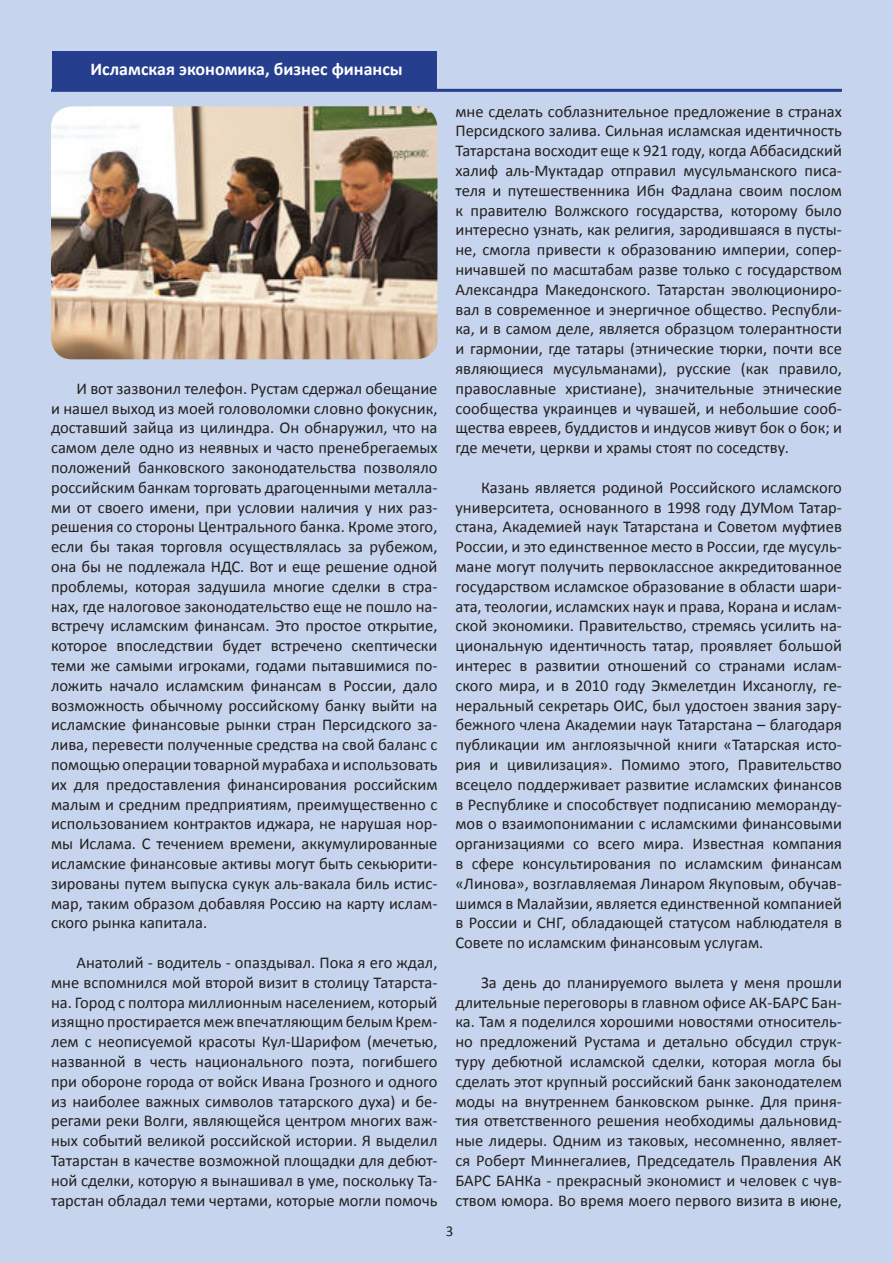
<style>
.page{position:relative;width:893px;height:1263px;background:#c6d5ed}
.page>*{position:absolute;margin:0;border:0;box-sizing:border-box;transform-origin:0 0}
.t1{font:700 18px "Calibri";color:#fff}
.t2{font:16.5px/19.8px "Calibri";color:#231f20;text-align:justify}
.t3{font:15px "Calibri";color:#231f20}
</style>
<div class="page">
<div style="left:52px;top:52px;width:385px;height:38px;background:#253f8e"></div>
<div style="left:51px;top:89px;width:791px;height:3px;border:2px solid #253f8e"></div>
<img style="left:51px;top:106px;width:386px;height:253px">
<p class="t1" style="left:91px;top:57px;width:314px">Исламская экономика, бизнес финансы</p>
<p class="t2" style="left:51px;top:378px;width:388px;text-indent:26px">И вот зазвонил телефон. Рустам сдержал обещание и нашел выход из моей головоломки словно фокусник, доставший зайца из цилиндра. Он обнаружил, что на самом деле одно из неявных и часто пренебрегаемых положений банковского законодательства позволяло российским банкам торговать драгоценными металла&shy;ми от своего имени, при условии наличия у них раз&shy;решения со стороны Центрального банка. Кроме этого, если бы такая торговля осуществлялась за рубежом, она бы не подлежала НДС. Вот и еще решение одной проблемы, которая задушила многие сделки в стра&shy;нах, где налоговое законодательство еще не пошло на&shy;встречу исламским финансам. Это простое открытие, которое впоследствии будет встречено скептически теми же самыми игроками, годами пытавшимися по&shy;ложить начало исламским финансам в России, дало возможность обычному российскому банку выйти на исламские финансовые рынки стран Персидского за&shy;лива, перевести полученные средства на свой баланс с помощью операции товарной мурабаха и использовать их для предоставления финансирования российским малым и средним предприятиям, преимущественно с использованием контрактов иджара, не нарушая нор&shy;мы Ислама. С течением времени, аккумулированные исламские финансовые активы могут быть секьюрити&shy;зированы путем выпуска сукук аль-вакала биль истис&shy;мар, таким образом добавляя Россию на карту ислам&shy;ского рынка капитала.</p>
<p class="t2" style="left:51px;top:953px;width:388px;text-indent:26px">Анатолий - водитель - опаздывал. Пока я его ждал, мне вспомнился мой второй визит в столицу Татарста&shy;на. Город с полтора миллионным населением, который изящно простирается меж впечатляющим белым Крем&shy;лем с неописуемой красоты Кул-Шарифом (мечетью, названной в честь национального поэта, погибшего при обороне города от войск Ивана Грозного и одного из наиболее важных символов татарского духа) и бе&shy;регами реки Волги, являющейся центром многих важ&shy;ных событий великой российской истории. Я выделил Татарстан в качестве возможной площадки для дебют&shy;ной сделки, которую я вынашивал в уме, поскольку Та&shy;тарстан обладал теми чертами, которые могли помочь</p>
<p class="t2" style="left:455px;top:101px;width:388px">мне сделать соблазнительное предложение в странах Персидского залива. Сильная исламская идентичность Татарстана восходит еще к 921 году, когда Аббасидский халиф аль-Муктадар отправил мусульманского писа&shy;теля и путешественника Ибн Фадлана своим послом к правителю Волжского государства, которому было интересно узнать, как религия, зародившаяся в пусты&shy;не, смогла привести к образованию империи, сопер&shy;ничавшей по масштабам разве только с государством Александра Македонского. Татарстан эволюциониро&shy;вал в современное и энергичное общество. Республи&shy;ка, и в самом деле, является образцом толерантности и гармонии, где татары (этнические тюрки, почти все являющиеся мусульманами), русские (как правило, православные христиане), значительные этнические сообщества украинцев и чувашей, и небольшие сооб&shy;щества евреев, буддистов и индусов живут бок о бок; и где мечети, церкви и храмы стоят по соседству.</p>
<p class="t2" style="left:455px;top:477px;width:388px;text-indent:26px">Казань является родиной Российского исламского университета, основанного в 1998 году ДУМом Татар&shy;стана, Академией наук Татарстана и Советом муфтиев России, и это единственное место в России, где мусуль&shy;мане могут получить первоклассное аккредитованное государством исламское образование в области шари&shy;ата, теологии, исламских наук и права, Корана и ислам&shy;ской экономики. Правительство, стремясь усилить на&shy;циональную идентичность татар, проявляет большой интерес в развитии отношений со странами ислам&shy;ского мира, и в 2010 году Экмелетдин Ихсаноглу, ге&shy;неральный секретарь ОИС, был удостоен звания зару&shy;бежного члена Академии наук Татарстана – благодаря публикации им англоязычной книги «Татарская исто&shy;рия и цивилизация». Помимо этого, Правительство всецело поддерживает развитие исламских финансов в Республике и способствует подписанию меморанду&shy;мов о взаимопонимании с исламскими финансовыми организациями со всего мира. Известная компания в сфере консультирования по исламским финансам «Линова», возглавляемая Линаром Якуповым, обучав&shy;шимся в Малайзии, является единственной компанией в России и СНГ, обладающей статусом наблюдателя в Совете по исламским финансовым услугам.</p>
<p class="t2" style="left:455px;top:972px;width:388px;text-indent:26px">За день до планируемого вылета у меня прошли длительные переговоры в главном офисе АК-БАРС Бан&shy;ка. Там я поделился хорошими новостями относитель&shy;но предложений Рустама и детально обсудил струк&shy;туру дебютной исламской сделки, которая могла бы сделать этот крупный российский банк законодателем моды на внутреннем банковском рынке. Для приня&shy;тия ответственного решения необходимы дальновид&shy;ные лидеры. Одним из таковых, несомненно, являет&shy;ся Роберт Миннегалиев, Председатель Правления АК БАРС БАНКа - прекрасный экономист и человек с чув&shy;ством юмора. Во время моего первого визита в июне,</p>
<p class="t3" style="left:446px;top:1221px;width:9px">3</p>
</div>
